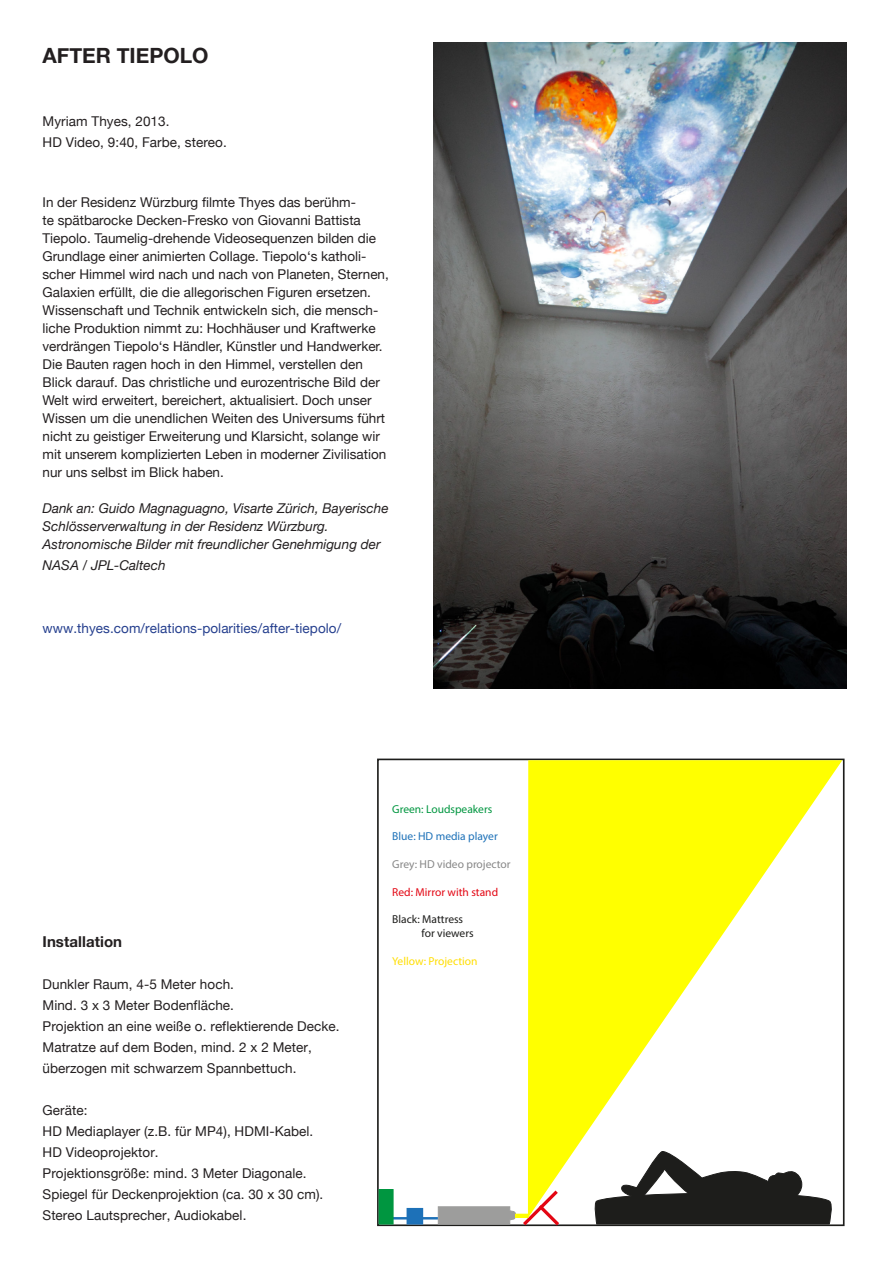
<style>
.page{position:relative;width:893px;height:1263px;background:#fff}
.page>*{position:absolute;margin:0;border:0;box-sizing:border-box;transform-origin:0 0}
.t1{font:700 21px "Helvetica Neue";color:#231f20}
.t2{font:700 15px "Helvetica Neue";letter-spacing:.005em;color:#231f20}
.t3{font:13.5px/18px "Helvetica Neue";color:#231f20}
.t4{font:italic 13.5px/18px "Helvetica Neue";color:#231f20}
.t5{font:13.5px "Helvetica Neue";letter-spacing:.005em;color:#253f8e}
.t6{font:11.55px/13.8px "Myriad Pro";color:#1d1d1b}
.t7{font:11.55px "Myriad Pro";color:#878787}
.t8{font:11.55px "Myriad Pro";color:#e30613}
.t9{font:11.55px "Myriad Pro";color:#009640}
.t10{font:11.55px "Myriad Pro";color:#1d71b8}
.t11{font:11.55px "Myriad Pro";color:#ffde00}
</style>
<div class="page">
<img style="left:434px;top:43px;width:412px;height:646px">
<svg style="left:593px;top:1217px;width:242px;height:8px;background:#282826"></svg>
<div style="left:407px;top:1208px;width:16px;height:16px;background:#1d71b8"></div>
<svg style="left:525px;top:758px;width:320px;height:459px"></svg>
<svg style="left:437px;top:1187px;width:126px;height:40px"></svg>
<div style="left:515px;top:1214px;width:13px;height:4px;border:1px solid #ff0"></div>
<hr style="left:388px;top:1217px;width:50px;height:2px;background:#1d71b8">
<div style="left:379px;top:1189px;width:14px;height:35px;background:#009640"></div>
<h1 class="t1" style="left:43px;top:39px;width:168px">AFTER TIEPOLO</h1>
<p class="t3" style="left:43px;top:111px;width:186px;line-height:21px">Myriam Thyes, 2013.<br>HD Video, 9:40, Farbe, stereo.</p>
<p class="t3" style="left:43px;top:194px;width:348px">In der Residenz Würzburg filmte Thyes das berühm-<br>te spätbarocke Decken-Fresko von Giovanni Battista Tiepolo. Taumelig-drehende Videosequenzen bilden die Grundlage einer animierten Collage. Tiepolo‘s katholi&shy;scher Himmel wird nach und nach von Planeten, Sternen, Galaxien erfüllt, die die allegorischen Figuren ersetzen.<br>Wissenschaft und Technik entwickeln sich, die mensch&shy;liche Produktion nimmt zu: Hochhäuser und Kraftwerke verdrängen Tiepolo‘s Händler, Künstler und Handwerker.<br>Die Bauten ragen hoch in den Himmel, verstellen den Blick darauf. Das christliche und eurozentrische Bild der Welt wird erweitert, bereichert, aktualisiert. Doch unser Wissen um die unendlichen Weiten des Universums führt nicht zu geistiger Erweiterung und Klarsicht, solange wir mit unserem komplizierten Leben in moderner Zivilisation nur uns selbst im Blick haben.</p>
<p class="t4" style="left:43px;top:500px;width:348px">Dank an: Guido Magnaguagno, Visarte Zürich, Bayerische<br>Schlösserverwaltung in der Residenz Würzburg.<br>Astronomische Bilder mit freundlicher Genehmigung der</p>
<p class="t4" style="left:43px;top:557px;width:125px">NASA / JPL-Caltech</p>
<p class="t5" style="left:43px;top:618px;width:300px">www.thyes.com/relations-polarities/after-tiepolo/</p>
<p class="t2" style="left:43px;top:929px;width:81px">Installation</p>
<p class="t3" style="left:43px;top:974px;width:299px;line-height:21px">Dunkler Raum, 4-5 Meter hoch.<br>Mind. 3 x 3 Meter Bodenfläche.<br>Projektion an eine weiße o. reflektierende Decke.<br>Matratze auf dem Boden, mind. 2 x 2 Meter, überzogen mit schwarzem Spannbettuch.</p>
<p class="t3" style="left:43px;top:1100px;width:282px;line-height:21px">Geräte:<br>HD Mediaplayer (z.B. für MP4), HDMI-Kabel.<br>HD Videoprojektor.<br>Projektionsgröße: mind. 3 Meter Diagonale.<br>Spiegel für Deckenprojektion (ca. 30 x 30 cm).<br>Stereo Lautsprecher, Audiokabel.</p>
<p class="t9" style="left:392px;top:802px;width:102px">Green: Loudspeakers</p>
<p class="t10" style="left:392px;top:829px;width:107px">Blue: HD media player</p>
<p class="t7" style="left:392px;top:857px;width:120px">Grey: HD video projector</p>
<p class="t8" style="left:392px;top:885px;width:107px">Red: Mirror with stand</p>
<p class="t6" style="left:422px;top:912px;width:54px;text-indent:-29px">Black: Mattress for viewers</p>
<p class="t11" style="left:392px;top:954px;width:87px">Yellow: Projection</p>
</div>
